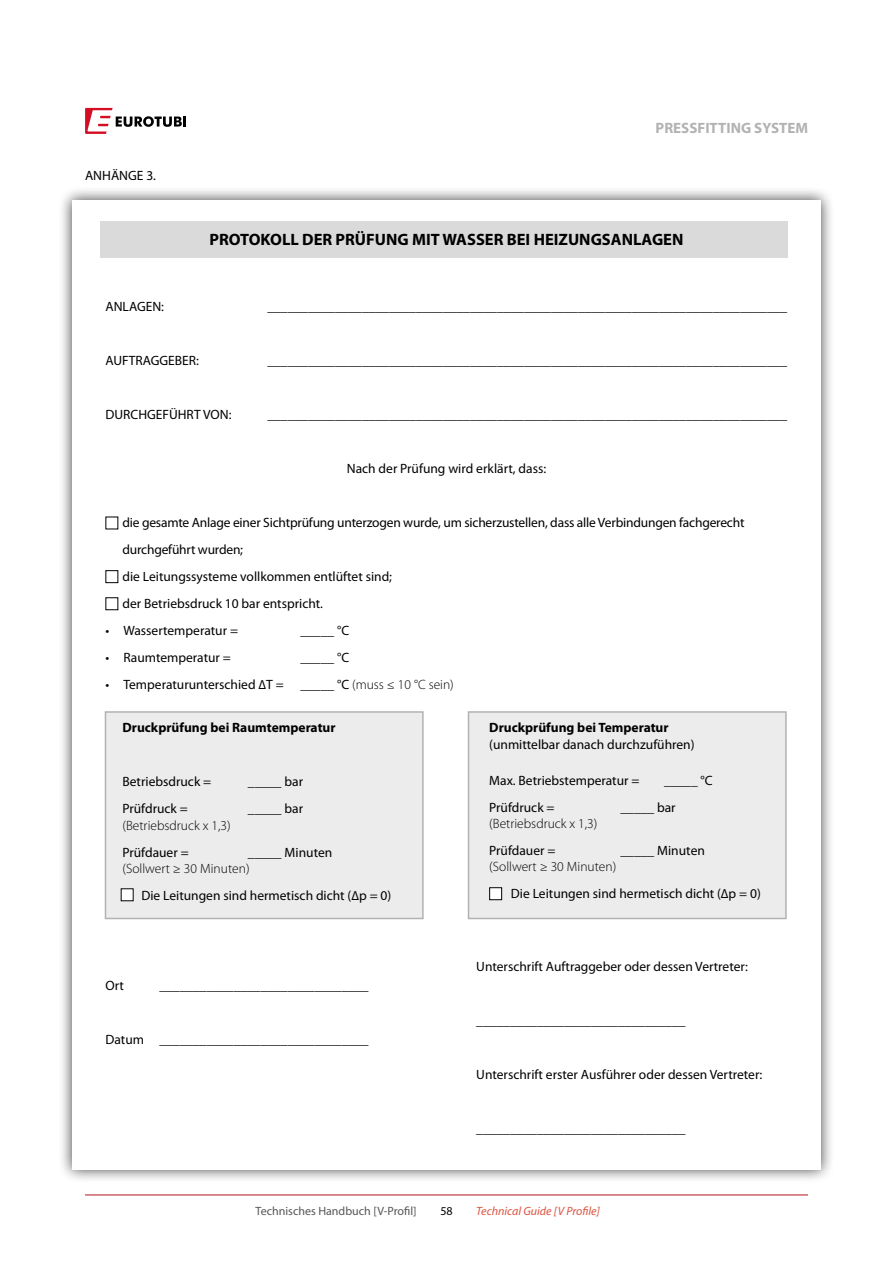
<style>
.page{position:relative;width:893px;height:1263px;background:#fff}
.page>*{position:absolute;margin:0;border:0;box-sizing:border-box;transform-origin:0 0}
.t1{font:700 16.5px "Myriad Pro";color:#000}
.t2{font:700 15px "Myriad Pro";color:#b3b2b3}
.t3{font:13.5px/27px "Myriad Pro";color:#000}
.t4{font:300 13.5px "Myriad Pro";color:#000}
.t5{font:700 13.5px "Myriad Pro";color:#000}
.t6{font:12px "Myriad Pro";color:#575656}
.t7{font:italic 12px "Myriad Pro";color:#dc533f}
.t8{font:12px "Myriad Pro";color:#000}
.s1{font-weight:300}
</style>
<div class="page">
<hr style="left:85px;top:1194px;width:723px;height:1px;background:#b4141e">
<svg style="left:85px;top:108px;width:101px;height:26px"></svg>
<div style="left:58px;top:186px;width:777px;height:997px;background:#000;opacity:.75"></div>
<div style="left:72px;top:200px;width:749px;height:969px;background:#fff"></div>
<div style="left:100px;top:221px;width:687px;height:37px;background:#dbdada"></div>
<div style="left:105px;top:711px;width:319px;height:208px;background:#ececec;border:2px solid #b3b2b3"></div>
<div style="left:468px;top:711px;width:319px;height:208px;background:#ececec;border:2px solid #b3b2b3"></div>
<div style="left:490px;top:888px;width:12px;height:12px;background:#fff"></div>
<div style="left:489px;top:887px;width:13px;height:13px;border:1px solid #000"></div>
<div style="left:121px;top:889px;width:12px;height:12px;background:#fff"></div>
<div style="left:105px;top:570px;width:13px;height:13px;border:1px solid #000"></div>
<p class="t3" style="left:85px;top:162px;width:73px">ANHÄNGE 3.</p>
<p class="t2" style="left:656px;top:118px;width:154px">PRESSFITTING SYSTEM</p>
<p class="t1" style="left:209px;top:229px;width:475px">PROTOKOLL DER PRÜFUNG MIT WASSER BEI HEIZUNGSANLAGEN</p>
<p class="t3" style="left:105px;top:293px;width:60px">ANLAGEN:</p>
<p class="t3" style="left:105px;top:347px;width:95px">AUFTRAGGEBER:</p>
<p class="t3" style="left:267px;top:293px;width:521px">_____________________________________________________________________________</p>
<p class="t3" style="left:267px;top:347px;width:521px">_____________________________________________________________________________</p>
<p class="t3" style="left:105px;top:401px;width:128px">DURCHGEFÜHRT VON:</p>
<p class="t3" style="left:267px;top:401px;width:521px">_____________________________________________________________________________</p>
<p class="t3" style="left:347px;top:455px;width:201px">Nach der Prüfung wird erklärt, dass:</p>
<p class="t3" style="left:122px;top:509px;width:623px">die gesamte Anlage einer Sichtprüfung unterzogen wurde, um sicherzustellen, dass alle Verbindungen fachgerecht durchgeführt wurden;<br>die Leitungssysteme vollkommen entlüftet sind;<br>der Betriebsdruck 10 bar entspricht.</p>
<p class="t3" style="left:105px;top:617px;width:134px">• Wassertemperatur =</p>
<p class="t3" style="left:300px;top:617px;width:50px">_____ °C</p>
<p class="t3" style="left:105px;top:644px;width:127px">• Raumtemperatur =</p>
<p class="t3" style="left:300px;top:644px;width:50px">_____ °C</p>
<p class="t3" style="left:105px;top:671px;width:350px">• Temperaturunterschied ∆T = _____ °C <span class="s1">(muss ≤ 10 °C sein)</span></p>
<p class="t5" style="left:122px;top:719px;width:215px">Druckprüfung bei Raumtemperatur</p>
<p class="t5" style="left:489px;top:719px;width:181px">Druckprüfung bei Temperatur</p>
<p class="t3" style="left:489px;top:731px;width:207px">(unmittelbar danach durchzuführen)</p>
<p class="t3" style="left:489px;top:767px;width:152px">Max. Betriebstemperatur =</p>
<p class="t3" style="left:664px;top:767px;width:50px">_____ °C</p>
<p class="t3" style="left:489px;top:794px;width:67px">Prüfdruck =</p>
<p class="t3" style="left:620px;top:794px;width:57px">_____ bar</p>
<p class="t4" style="left:489px;top:815px;width:110px">(Betriebsdruck x 1,3)</p>
<p class="t3" style="left:489px;top:837px;width:68px">Prüfdauer =</p>
<p class="t3" style="left:620px;top:837px;width:86px">_____ Minuten</p>
<p class="t4" style="left:489px;top:859px;width:129px">(Sollwert ≥ 30 Minuten)</p>
<p class="t3" style="left:511px;top:880px;width:251px">Die Leitungen sind hermetisch dicht (∆p = 0)</p>
<p class="t3" style="left:122px;top:768px;width:90px">Betriebsdruck =</p>
<p class="t3" style="left:248px;top:768px;width:57px">_____ bar</p>
<p class="t3" style="left:122px;top:795px;width:67px">Prüfdruck =</p>
<p class="t3" style="left:248px;top:795px;width:57px">_____ bar</p>
<p class="t4" style="left:122px;top:817px;width:110px">(Betriebsdruck x 1,3)</p>
<p class="t3" style="left:122px;top:838px;width:68px">Prüfdauer =</p>
<p class="t3" style="left:248px;top:838px;width:86px">_____ Minuten</p>
<p class="t4" style="left:122px;top:860px;width:129px">(Sollwert ≥ 30 Minuten)</p>
<p class="t3" style="left:141px;top:881px;width:251px">Die Leitungen sind hermetisch dicht (∆p = 0)</p>
<p class="t3" style="left:105px;top:971px;width:20px">Ort</p>
<p class="t3" style="left:159px;top:971px;width:211px">_______________________________</p>
<p class="t3" style="left:105px;top:1025px;width:265px">Datum _______________________________</p>
<p class="t3" style="left:476px;top:953px;width:273px">Unterschrift Auftraggeber oder dessen Vertreter:</p>
<p class="t3" style="left:476px;top:1007px;width:211px">_______________________________</p>
<p class="t3" style="left:476px;top:1061px;width:288px">Unterschrift erster Ausführer oder dessen Vertreter:</p>
<p class="t3" style="left:476px;top:1115px;width:211px">_______________________________</p>
<p class="t6" style="left:256px;top:1204px;width:163px">Technisches Handbuch [V-Profil]</p>
<p class="t8" style="left:440px;top:1204px;width:14px">58</p>
<p class="t7" style="left:476px;top:1204px;width:125px">Technical Guide [V Profile]</p>
</div>
